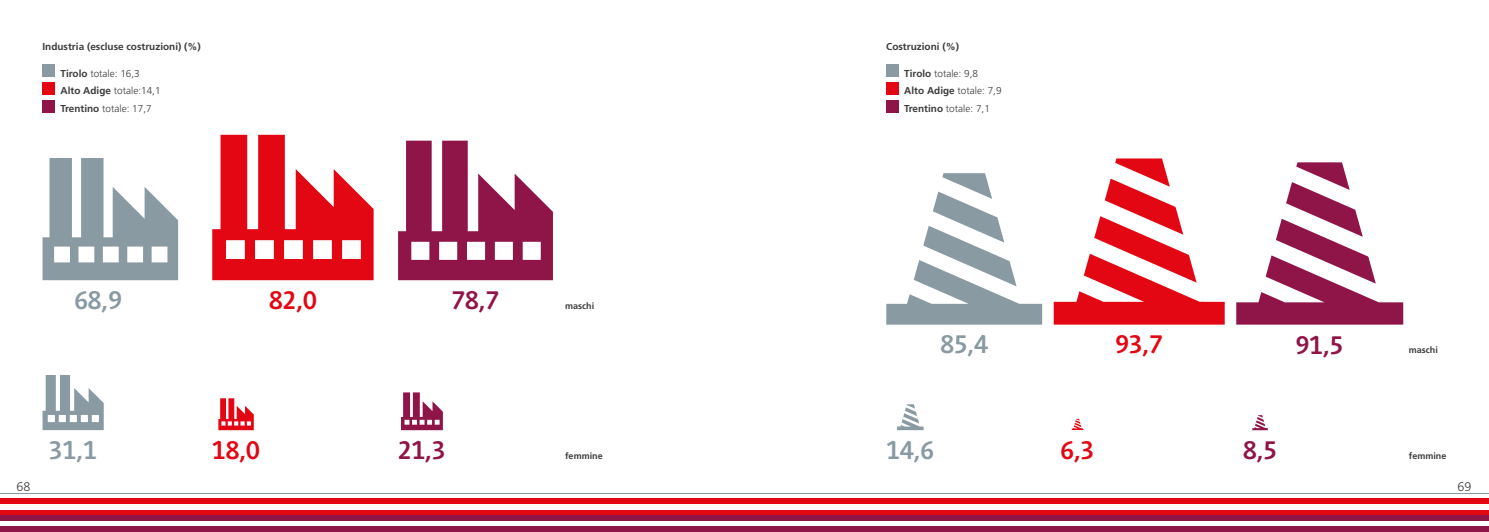
<style>
.page{position:relative;width:1489px;height:532px;background:#fff}
.page>*{position:absolute;margin:0;border:0;box-sizing:border-box;transform-origin:0 0}
.t1{font:500 27.25px "Agilita LT Pro";color:#899aa2}
.t2{font:500 27.25px "Agilita LT Pro";color:#8f1448}
.t3{font:500 27.25px "Agilita LT Pro";color:#e30613}
.t4{font:300 12.5px "Frutiger LT Std";color:#3c3c3b}
.t5{font:300 10px/18px "Frutiger LT Std";color:#3c3c3b}
.t6{font:700 10px "Frutiger LT Std";color:#3c3c3b}
.t7{font:700 9px "Frutiger LT Std";color:#3c3c3b}
.s1{font-weight:700}
</style>
<div class="page">
<div style="left:0;top:498px;width:744px;height:7px;background:#e30613"></div>
<div style="left:0;top:504px;width:744px;height:6px;background:#fff"></div>
<div style="left:0;top:509px;width:744px;height:7px;background:#e30613"></div>
<div style="left:0;top:515px;width:744px;height:6px;background:#8f1448"></div>
<div style="left:0;top:520px;width:744px;height:7px;background:#fff"></div>
<div style="left:0;top:526px;width:744px;height:5px;background:#8f1448"></div>
<div style="left:744px;top:498px;width:744px;height:7px;background:#e30613"></div>
<div style="left:744px;top:504px;width:744px;height:6px;background:#fff"></div>
<div style="left:744px;top:509px;width:744px;height:7px;background:#e30613"></div>
<div style="left:744px;top:515px;width:744px;height:6px;background:#8f1448"></div>
<div style="left:744px;top:520px;width:744px;height:7px;background:#fff"></div>
<div style="left:744px;top:526px;width:744px;height:5px;background:#8f1448"></div>
<div style="left:43px;top:64px;width:12px;height:12px;background:#899aa2"></div>
<div style="left:43px;top:82px;width:12px;height:12px;background:#e30613"></div>
<div style="left:43px;top:100px;width:12px;height:12px;background:#8f1448"></div>
<svg style="left:43px;top:158px;width:135px;height:122px"></svg>
<svg style="left:43px;top:375px;width:61px;height:55px"></svg>
<svg style="left:398px;top:141px;width:155px;height:139px"></svg>
<svg style="left:401px;top:392px;width:42px;height:38px"></svg>
<svg style="left:212px;top:135px;width:161px;height:145px"></svg>
<svg style="left:218px;top:398px;width:36px;height:32px"></svg>
<div style="left:886px;top:64px;width:12px;height:12px;background:#899aa2"></div>
<div style="left:886px;top:82px;width:12px;height:12px;background:#e30613"></div>
<div style="left:886px;top:100px;width:12px;height:12px;background:#8f1448"></div>
<svg style="left:1236px;top:162px;width:166px;height:162px"></svg>
<svg style="left:1252px;top:415px;width:15px;height:15px"></svg>
<svg style="left:1053px;top:158px;width:171px;height:166px"></svg>
<svg style="left:1071px;top:418px;width:12px;height:12px"></svg>
<svg style="left:886px;top:173px;width:156px;height:151px"></svg>
<svg style="left:897px;top:404px;width:26px;height:26px"></svg>
<p class="t6" style="left:43px;top:41px;width:160px">Industria (escluse costruzioni) (%)</p>
<p class="t5" style="left:60px;top:64px;width:102px"><span class="s1">Tirolo</span> totale: 16,3<br><span class="s1">Alto Adige</span> totale:14,1<br><span class="s1">Trentino</span> totale: 17,7</p>
<p class="t6" style="left:886px;top:41px;width:74px">Costruzioni (%)</p>
<p class="t5" style="left:904px;top:64px;width:99px"><span class="s1">Tirolo</span> totale: 9,8<br><span class="s1">Alto Adige</span> totale: 7,9<br><span class="s1">Trentino</span> totale: 7,1</p>
<h1 class="t1" style="left:74px;top:280px;width:49px">68,9</h1>
<h1 class="t3" style="left:269px;top:280px;width:49px">82,0</h1>
<h1 class="t2" style="left:451px;top:280px;width:49px">78,7</h1>
<p class="t7" style="left:565px;top:300px;width:30px">maschi</p>
<h1 class="t1" style="left:940px;top:325px;width:49px">85,4</h1>
<h1 class="t3" style="left:1115px;top:325px;width:49px">93,7</h1>
<h1 class="t2" style="left:1295px;top:325px;width:49px">91,5</h1>
<p class="t7" style="left:1408px;top:344px;width:30px">maschi</p>
<h1 class="t1" style="left:49px;top:430px;width:49px">31,1</h1>
<h1 class="t3" style="left:212px;top:430px;width:49px">18,0</h1>
<p class="t7" style="left:565px;top:450px;width:39px">femmine</p>
<h1 class="t2" style="left:398px;top:430px;width:49px">21,3</h1>
<h1 class="t1" style="left:886px;top:430px;width:49px">14,6</h1>
<p class="t7" style="left:1408px;top:450px;width:39px">femmine</p>
<h1 class="t3" style="left:1060px;top:430px;width:36px">6,3</h1>
<h1 class="t2" style="left:1242px;top:430px;width:36px">8,5</h1>
<p class="t4" style="left:17px;top:479px;width:15px">68</p>
<p class="t4" style="left:1457px;top:479px;width:15px">69</p>
</div>
